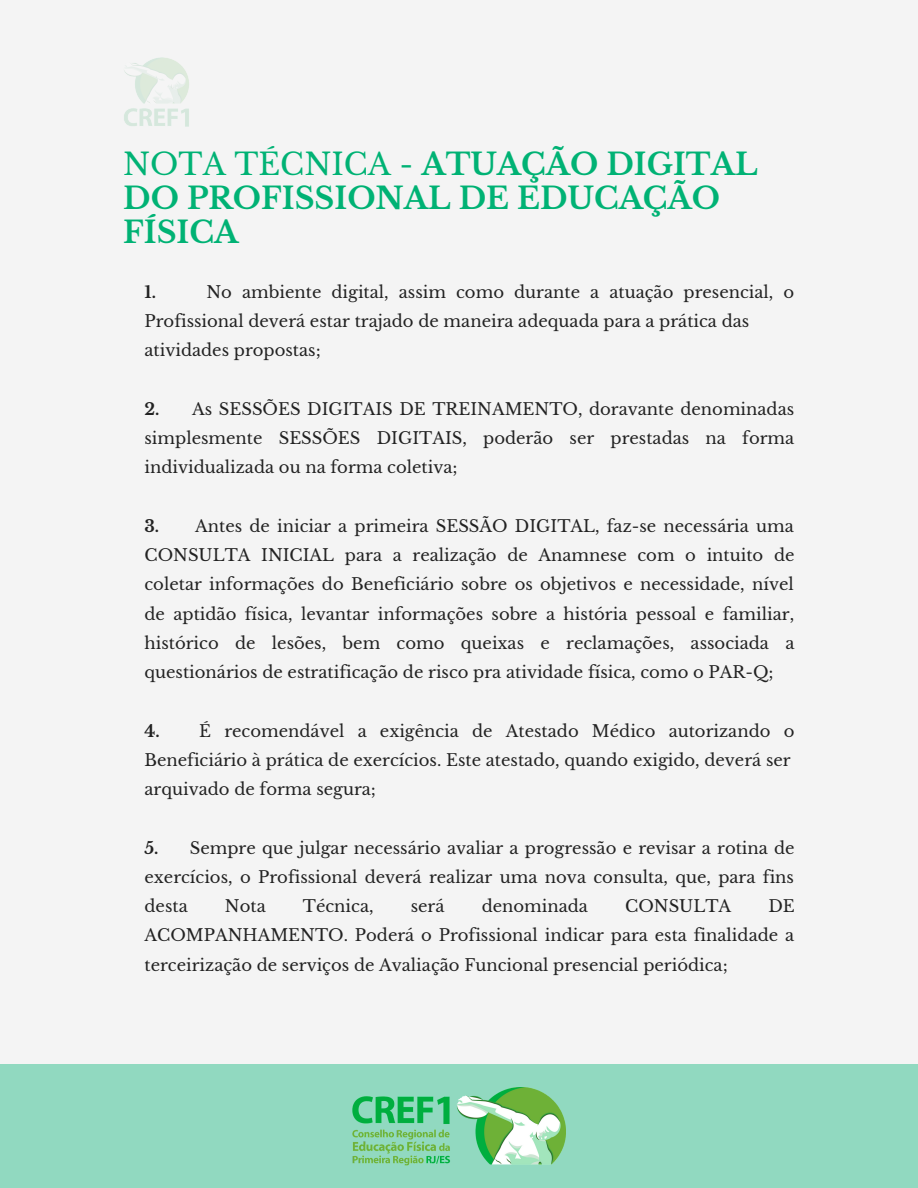
<style>
.page{position:relative;width:918px;height:1188px;background:#f4f4f4}
.page>*{position:absolute;margin:0;border:0;box-sizing:border-box;transform-origin:0 0}
.t1{font:700 30px/33.8px "Libre Baskerville";color:#00b274}
.t2{font:16.5px/29.2px "Libre Baskerville";color:#222;text-align:justify}
.t3{font:700 16.5px "Libre Baskerville";color:#222}
.s1{font-weight:400}
.s2{font-weight:700}
</style>
<div class="page">
<div style="left:0;top:1064px;width:918px;height:124px;background:#91d9c0"></div>
<img style="left:353px;top:1088px;width:212px;height:77px">
<img style="left:124px;top:57px;width:65px;height:70px">
<h1 class="t1" style="left:123px;top:148px;width:636px"><span class="s1">NOTA TÉCNICA -</span> ATUAÇÃO DIGITAL<br>DO PROFISSIONAL DE EDUCAÇÃO<br>FÍSICA</h1>
<p class="t2" style="left:145px;top:277px;width:651px;text-align:left;text-indent:62px">No ambiente digital, assim como durante a atuação presencial, o<br>Profissional deverá estar trajado de maneira adequada para a prática das atividades propostas;</p>
<p class="t2" style="left:145px;top:394px;width:651px"><span class="s2">2.</span> As SESSÕES DIGITAIS DE TREINAMENTO, doravante denominadas simplesmente SESSÕES DIGITAIS, poderão ser prestadas na forma individualizada ou na forma coletiva;</p>
<p class="t2" style="left:145px;top:511px;width:652px"><span class="s2">3.</span> Antes de iniciar a primeira SESSÃO DIGITAL, faz-se necessária uma CONSULTA INICIAL para a realização de Anamnese com o intuito de coletar informações do Beneficiário sobre os objetivos e necessidade, nível de aptidão física, levantar informações sobre a história pessoal e familiar, histórico de lesões, bem como queixas e reclamações, associada a questionários de estratificação de risco pra atividade física, como o PAR-Q;</p>
<p class="t3" style="left:145px;top:282px;width:13px">1.</p>
<p class="t2" style="left:145px;top:716px;width:651px;text-align:left;text-indent:55px">É recomendável a exigência de Atestado Médico autorizando o<br>Beneficiário à prática de exercícios. Este atestado, quando exigido, deverá ser arquivado de forma segura;</p>
<p class="t3" style="left:145px;top:721px;width:17px">4.</p>
<p class="t2" style="left:145px;top:833px;width:652px"><span class="s2">5.</span> Sempre que julgar necessário avaliar a progressão e revisar a rotina de exercícios, o Profissional deverá realizar uma nova consulta, que, para fins desta</p>
<p class="t2" style="left:225px;top:892px;width:42px">Nota</p>
<p class="t2" style="left:303px;top:892px;width:72px">Técnica,</p>
<p class="t2" style="left:411px;top:892px;width:35px">será</p>
<p class="t2" style="left:482px;top:892px;width:108px">denominada</p>
<p class="t2" style="left:625px;top:892px;width:108px">CONSULTA</p>
<p class="t2" style="left:145px;top:892px;width:652px;text-indent:624px">DE ACOMPANHAMENTO. Poderá o Profissional indicar para esta finalidade a terceirização de serviços de Avaliação Funcional presencial periódica;</p>
</div>
